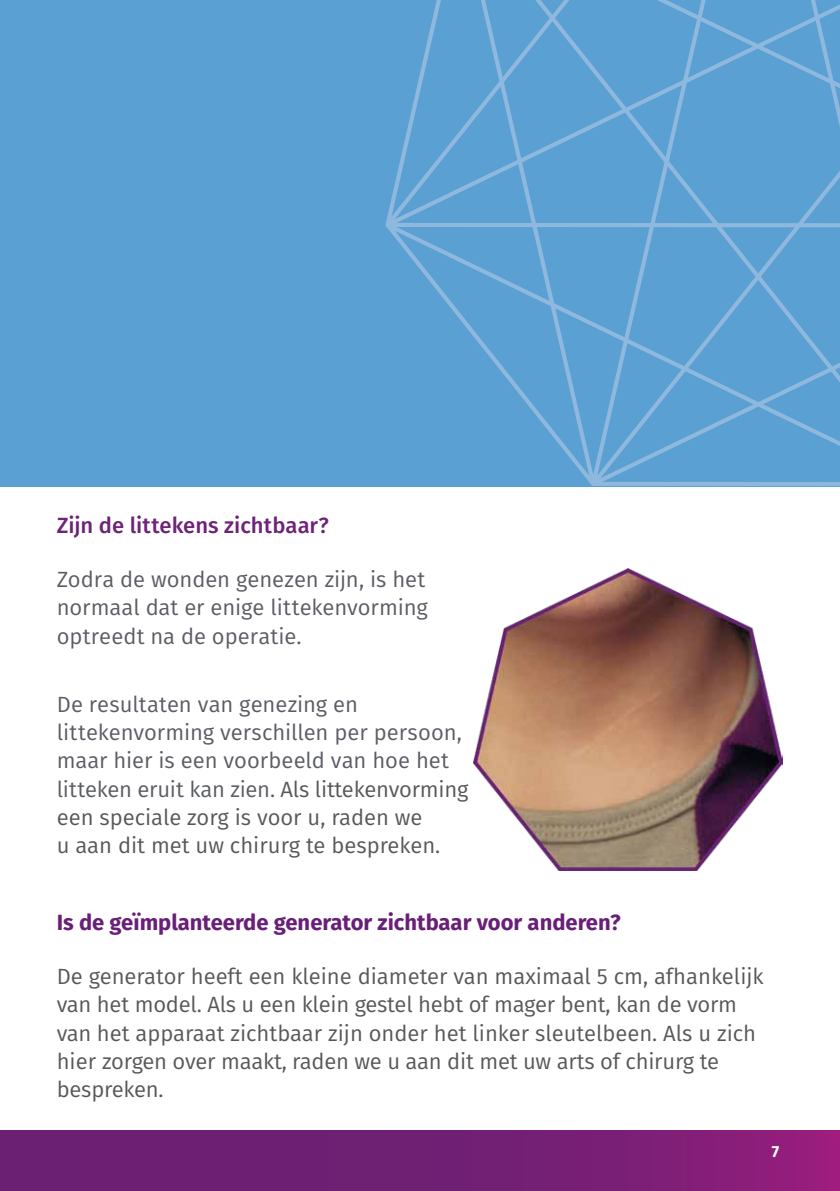
<style>
.page{position:relative;width:840px;height:1191px;background:#fff}
.page>*{position:absolute;margin:0;border:0;box-sizing:border-box;transform-origin:0 0}
.t1{font:22px/28.4px "Fira Sans";color:#5b5d64}
.t2{font:22px/28.4px "Fira Sans";letter-spacing:-.01em;color:#58585a}
.t3{font:700 22px "Fira Sans";color:#691f78}
.t4{font:500 22px "Fira Sans";color:#6e2278}
.t5{font:700 16px "Fira Sans";color:#fff}
.s1{color:#58585a}
</style>
<div class="page">
<div style="left:0;top:0;width:839px;height:486px;background:#5ba0d2"></div>
<svg style="left:0;top:1130px;width:839px;height:61px;background:#761f75"></svg>
<img style="left:473px;top:568px;width:309px;height:302px">
<svg style="left:385px;top:0;width:454px;height:486px"></svg>
<p class="t4" style="left:57px;top:507px;width:273px">Zijn de littekens zichtbaar?</p>
<p class="t1" style="left:57px;top:564px;width:372px">Zodra de wonden genezen zijn, is het normaal dat er enige littekenvorming optreedt na de operatie.</p>
<p class="t1" style="left:57px;top:689px;width:413px">De resultaten van genezing en littekenvorming verschillen per persoon, maar hier is een voorbeeld van hoe het litteken eruit kan zien. <span class="s1">Als littekenvorming een speciale zorg is voor u, raden we<br>u aan dit met uw chirurg te bespreken.</span></p>
<p class="t3" style="left:57px;top:903px;width:565px">Is de geïmplanteerde generator zichtbaar voor anderen?</p>
<p class="t2" style="left:57px;top:961px;width:708px">De generator heeft een kleine diameter van maximaal 5 cm, afhankelijk van het model. Als u een klein gestel hebt of mager bent, kan de vorm van het apparaat zichtbaar zijn onder het linker sleutelbeen. Als u zich hier zorgen over maakt, raden we u aan dit met uw arts of chirurg te bespreken.</p>
<p class="t5" style="left:771px;top:1137px;width:9px">7</p>
</div>
